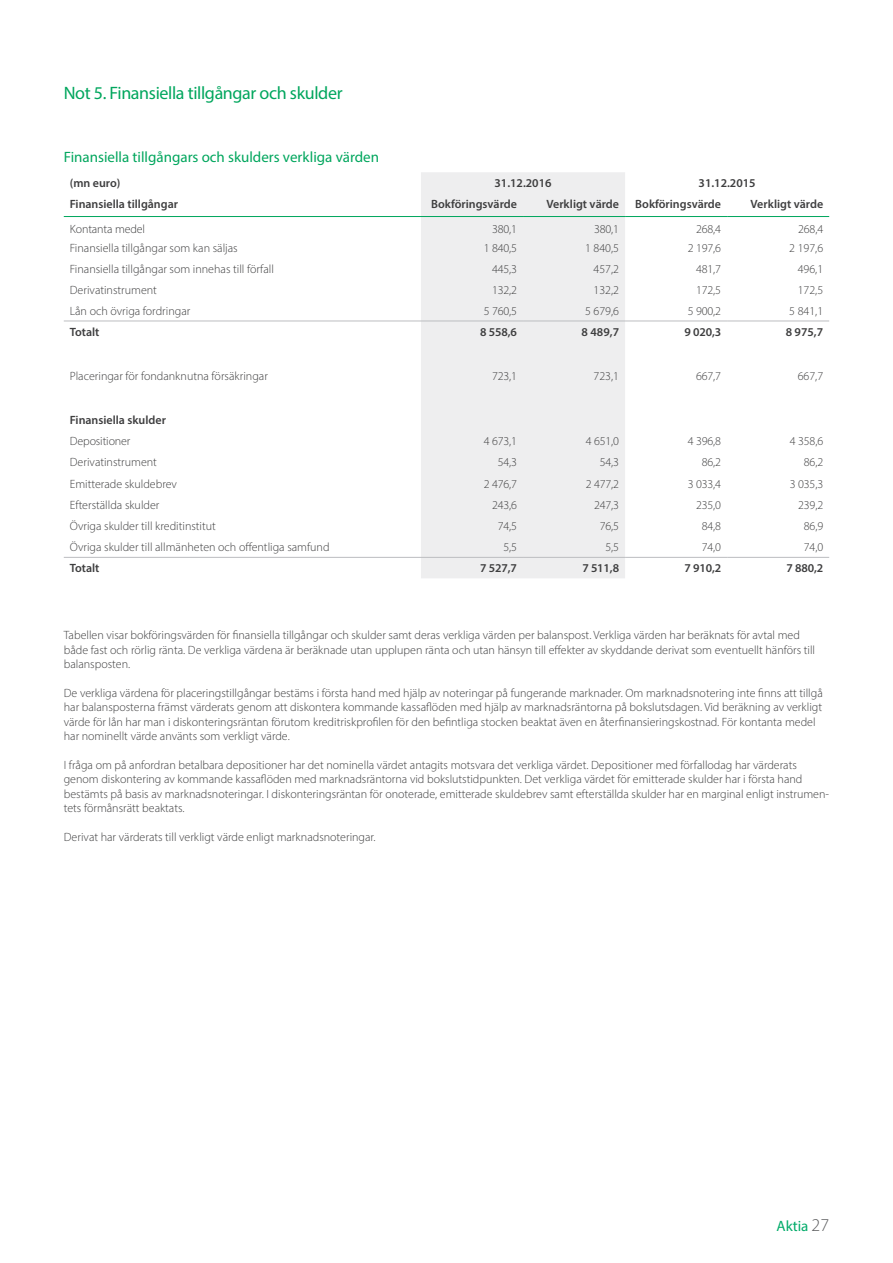
<style>
.page{position:relative;width:893px;height:1263px;background:#fff}
.page>*{position:absolute;margin:0;border:0;box-sizing:border-box;transform-origin:0 0}
.Rubrik_X_X_X{font:18px "Myriad Pro";letter-spacing:-.02em;color:#00a65d}
.Rubrik_X_X_X_bokslut{font:15px "Myriad Pro";color:#00a65d}
.t1{font:15px "Myriad Pro";color:#00ab69}
.tabell{font:300 12px/14.4px "Myriad Pro";color:#3e3e3f}
.tabell-2{font:600 12px "Myriad Pro";color:#3e3e3f}
.s1{font-weight:300;font-size:18px;color:#57585a}
</style>
<div class="page">
<div style="left:421px;top:172px;width:204px;height:44px;background:#eeeeef"></div>
<div style="left:421px;top:217px;width:204px;height:361px;background:#eeeeef"></div>
<hr style="left:64px;top:216px;width:357px;height:1px;background:#00a65d">
<hr style="left:421px;top:216px;width:102px;height:1px;background:#00a65d">
<hr style="left:523px;top:216px;width:102px;height:1px;background:#00a65d">
<hr style="left:625px;top:216px;width:102px;height:1px;background:#00a65d">
<hr style="left:727px;top:216px;width:102px;height:1px;background:#00a65d">
<hr style="left:64px;top:321px;width:357px;height:1px;background:#bcbdc0">
<hr style="left:421px;top:321px;width:102px;height:1px;background:#bcbdc0">
<hr style="left:523px;top:321px;width:102px;height:1px;background:#bcbdc0">
<hr style="left:625px;top:321px;width:102px;height:1px;background:#bcbdc0">
<hr style="left:727px;top:321px;width:102px;height:1px;background:#bcbdc0">
<hr style="left:64px;top:557px;width:357px;height:1px;background:#bcbdc0">
<hr style="left:421px;top:557px;width:102px;height:1px;background:#bcbdc0">
<hr style="left:523px;top:557px;width:102px;height:1px;background:#bcbdc0">
<hr style="left:625px;top:557px;width:102px;height:1px;background:#bcbdc0">
<hr style="left:727px;top:557px;width:102px;height:1px;background:#bcbdc0">
<p class="Rubrik_X_X_X" style="left:64px;top:81px;width:280px">Not 5. Finansiella tillgångar och skulder</p>
<p class="Rubrik_X_X_X_bokslut" style="left:64px;top:148px;width:317px">Finansiella tillgångars och skulders verkliga värden</p>
<p class="tabell-2" style="left:70px;top:176px;width:52px">(mn euro)</p>
<p class="tabell-2" style="left:494px;top:176px;width:59px">31.12.2016</p>
<p class="tabell-2" style="left:699px;top:176px;width:59px">31.12.2015</p>
<p class="tabell-2" style="left:70px;top:197px;width:110px">Finansiella tillgångar</p>
<p class="tabell-2" style="left:431px;top:197px;width:87px">Bokföringsvärde</p>
<p class="tabell-2" style="left:546px;top:197px;width:74px">Verkligt värde</p>
<p class="tabell-2" style="left:635px;top:197px;width:87px">Bokföringsvärde</p>
<p class="tabell-2" style="left:750px;top:197px;width:74px">Verkligt värde</p>
<p class="tabell" style="left:70px;top:221px;width:77px">Kontanta medel</p>
<p class="tabell" style="left:492px;top:221px;width:27px">380,1</p>
<p class="tabell" style="left:594px;top:221px;width:27px">380,1</p>
<p class="tabell" style="left:696px;top:221px;width:27px">268,4</p>
<p class="tabell" style="left:798px;top:221px;width:27px">268,4</p>
<p class="tabell" style="left:70px;top:241px;width:169px">Finansiella tillgångar som kan säljas</p>
<p class="tabell" style="left:484px;top:241px;width:35px">1 840,5</p>
<p class="tabell" style="left:585px;top:241px;width:35px">1 840,5</p>
<p class="tabell" style="left:688px;top:241px;width:35px">2 197,6</p>
<p class="tabell" style="left:789px;top:241px;width:35px">2 197,6</p>
<p class="tabell" style="left:70px;top:262px;width:206px">Finansiella tillgångar som innehas till förfall</p>
<p class="tabell" style="left:492px;top:262px;width:27px">445,3</p>
<p class="tabell" style="left:594px;top:262px;width:27px">457,2</p>
<p class="tabell" style="left:696px;top:262px;width:27px">481,7</p>
<p class="tabell" style="left:798px;top:262px;width:27px">496,1</p>
<p class="tabell" style="left:70px;top:283px;width:89px">Derivatinstrument</p>
<p class="tabell" style="left:492px;top:283px;width:27px">132,2</p>
<p class="tabell" style="left:594px;top:283px;width:27px">132,2</p>
<p class="tabell" style="left:696px;top:283px;width:27px">172,5</p>
<p class="tabell" style="left:798px;top:283px;width:27px">172,5</p>
<p class="tabell" style="left:70px;top:304px;width:122px">Lån och övriga fordringar</p>
<p class="tabell" style="left:484px;top:304px;width:35px">5 760,5</p>
<p class="tabell" style="left:585px;top:304px;width:35px">5 679,6</p>
<p class="tabell" style="left:688px;top:304px;width:35px">5 900,2</p>
<p class="tabell" style="left:789px;top:304px;width:35px">5 841,1</p>
<p class="tabell-2" style="left:70px;top:324px;width:31px">Totalt</p>
<p class="tabell-2" style="left:480px;top:324px;width:38px">8 558,6</p>
<p class="tabell-2" style="left:582px;top:324px;width:39px">8 489,7</p>
<p class="tabell-2" style="left:684px;top:324px;width:38px">9 020,3</p>
<p class="tabell-2" style="left:786px;top:324px;width:39px">8 975,7</p>
<p class="tabell" style="left:70px;top:369px;width:200px">Placeringar för fondanknutna försäkringar</p>
<p class="tabell" style="left:492px;top:369px;width:27px">723,1</p>
<p class="tabell" style="left:594px;top:369px;width:27px">723,1</p>
<p class="tabell" style="left:696px;top:369px;width:27px">667,7</p>
<p class="tabell" style="left:798px;top:369px;width:27px">667,7</p>
<p class="tabell-2" style="left:70px;top:413px;width:98px">Finansiella skulder</p>
<p class="tabell" style="left:70px;top:434px;width:62px">Depositioner</p>
<p class="tabell" style="left:484px;top:434px;width:35px">4 673,1</p>
<p class="tabell" style="left:586px;top:434px;width:35px">4 651,0</p>
<p class="tabell" style="left:688px;top:434px;width:35px">4 396,8</p>
<p class="tabell" style="left:790px;top:434px;width:35px">4 358,6</p>
<p class="tabell" style="left:70px;top:455px;width:89px">Derivatinstrument</p>
<p class="tabell" style="left:498px;top:455px;width:21px">54,3</p>
<p class="tabell" style="left:600px;top:455px;width:21px">54,3</p>
<p class="tabell" style="left:702px;top:455px;width:21px">86,2</p>
<p class="tabell" style="left:804px;top:455px;width:21px">86,2</p>
<p class="tabell" style="left:70px;top:476px;width:109px">Emitterade skuldebrev</p>
<p class="tabell" style="left:484px;top:476px;width:35px">2 476,7</p>
<p class="tabell" style="left:586px;top:476px;width:35px">2 477,2</p>
<p class="tabell" style="left:688px;top:476px;width:35px">3 033,4</p>
<p class="tabell" style="left:790px;top:476px;width:35px">3 035,3</p>
<p class="tabell" style="left:70px;top:498px;width:91px">Efterställda skulder</p>
<p class="tabell" style="left:492px;top:498px;width:27px">243,6</p>
<p class="tabell" style="left:594px;top:498px;width:27px">247,3</p>
<p class="tabell" style="left:696px;top:498px;width:27px">235,0</p>
<p class="tabell" style="left:798px;top:498px;width:27px">239,2</p>
<p class="tabell" style="left:70px;top:519px;width:148px">Övriga skulder till kreditinstitut</p>
<p class="tabell" style="left:498px;top:519px;width:21px">74,5</p>
<p class="tabell" style="left:600px;top:519px;width:21px">76,5</p>
<p class="tabell" style="left:702px;top:519px;width:21px">84,8</p>
<p class="tabell" style="left:804px;top:519px;width:21px">86,9</p>
<p class="tabell" style="left:70px;top:540px;width:261px">Övriga skulder till allmänheten och offentliga samfund</p>
<p class="tabell" style="left:503px;top:540px;width:15px">5,5</p>
<p class="tabell" style="left:605px;top:540px;width:15px">5,5</p>
<p class="tabell" style="left:702px;top:540px;width:21px">74,0</p>
<p class="tabell" style="left:804px;top:540px;width:21px">74,0</p>
<p class="tabell-2" style="left:70px;top:561px;width:31px">Totalt</p>
<p class="tabell-2" style="left:480px;top:561px;width:38px">7 527,7</p>
<p class="tabell-2" style="left:582px;top:561px;width:38px">7 511,8</p>
<p class="tabell-2" style="left:684px;top:561px;width:38px">7 910,2</p>
<p class="tabell-2" style="left:786px;top:561px;width:38px">7 880,2</p>
<p class="tabell" style="left:64px;top:628px;width:753px">Tabellen visar bokföringsvärden för finansiella tillgångar och skulder samt deras verkliga värden per balanspost. Verkliga värden har beräknats för avtal med både fast och rörlig ränta. De verkliga värdena är beräknade utan upplupen ränta och utan hänsyn till effekter av skyddande derivat som eventuellt hänförs till balansposten.</p>
<p class="tabell" style="left:64px;top:685px;width:760px">De verkliga värdena för placeringstillgångar bestäms i första hand med hjälp av noteringar på fungerande marknader. Om marknadsnotering inte finns att tillgå har balansposterna främst värderats genom att diskontera kommande kassaflöden med hjälp av marknadsräntorna på bokslutsdagen. Vid beräkning av verkligt värde för lån har man i diskonteringsräntan förutom kreditriskprofilen för den befintliga stocken beaktat även en återfinansieringskostnad. För kontanta medel har nominellt värde använts som verkligt värde.</p>
<p class="tabell" style="left:64px;top:757px;width:767px">I fråga om på anfordran betalbara depositioner har det nominella värdet antagits motsvara det verkliga värdet. Depositioner med förfallodag har värderats genom diskontering av kommande kassaflöden med marknadsräntorna vid bokslutstidpunkten. Det verkliga värdet för emitterade skulder har i första hand bestämts på basis av marknadsnoteringar. I diskonteringsräntan för onoterade, emitterade skuldebrev samt efterställda skulder har en marginal enligt instrumen&shy;tets förmånsrätt beaktats.</p>
<p class="tabell" style="left:64px;top:829px;width:313px">Derivat har värderats till verkligt värde enligt marknadsnoteringar.</p>
<p class="t1" style="left:777px;top:1217px;width:54px">Aktia <span class="s1">27</span></p>
</div>
